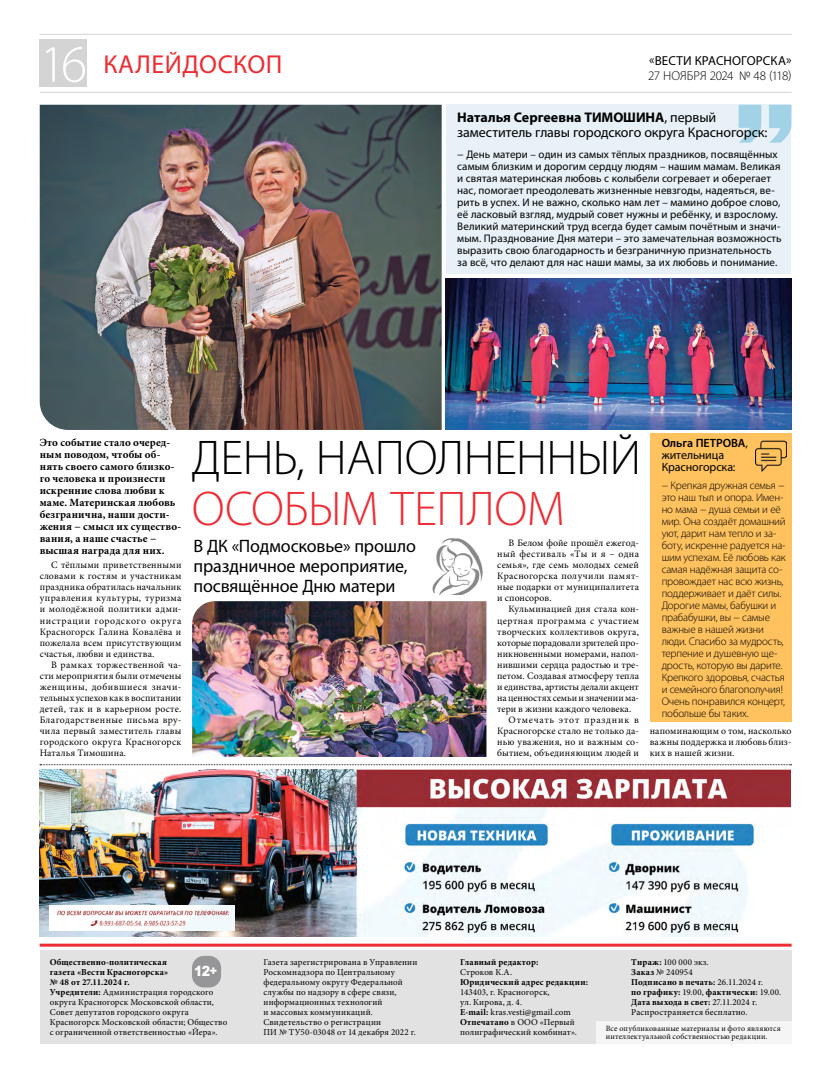
<style>
.page{position:relative;width:820px;height:1078px;background:#fff}
.page>*{position:absolute;margin:0;border:0;box-sizing:border-box;transform-origin:0 0}
.t1{font:300 53px "Myriad Pro";color:#fff}
.t2{font:300 49px "Myriad Pro";letter-spacing:-.01em;color:#000}
.t3{font:300 49px "Myriad Pro";letter-spacing:-.01em;color:#ec2d35}
.t4{font:26px "Myriad Pro";letter-spacing:.02em;color:#ec2d35}
.t5{font:18px/20px "Myriad Pro";letter-spacing:-.01em;color:#000}
.t6{font:14px/15px "Myriad Pro";letter-spacing:-.01em;color:#000}
.t7{font:900 14px "Arial";color:#fff;scale:.9 1}
.t8{font:300 13px "Myriad Pro";letter-spacing:-.015em;color:#000}
.t9{font:13px "Myriad Pro";letter-spacing:.01em;color:#000}
.t10{font:12px/12px "Myriad Pro";letter-spacing:-.01em;color:#000}
.t11{font:11px/12px "Myriad Pro";letter-spacing:.005em;color:#000}
.t12{font:300 11px/12px "Myriad Pro";letter-spacing:-.015em;color:#000}
.t13{font:700 11px/12px "Minion Pro";letter-spacing:.015em;color:#000}
.t14{font:9.8px/11.1px "Minion Pro";letter-spacing:.01em;color:#000;text-align:justify}
.t15{font:9.8px "Minion Pro";letter-spacing:-.015em;color:#000}
.t16{font:9.8px "Minion Pro";letter-spacing:-.01em;color:#000}
.t17{font:9.8px "Minion Pro";letter-spacing:.04em;color:#000}
.t18{font:9.8px "Minion Pro";letter-spacing:.085em;color:#000}
.t19{font:9px/10px "Minion Pro";letter-spacing:.015em;color:#000}
.t20{font:700 9px "Minion Pro";letter-spacing:.025em;color:#000}
.t21{font:8px/8px "Minion Pro";letter-spacing:.025em;color:#000}
.s1{font-weight:700}
.s2{font-weight:600}
.s3{font-size:12px}
</style>
<div class="page">
<hr style="left:40px;top:92px;width:751px;height:1px;background:#d4d4d5">
<hr style="left:40px;top:34px;width:751px;height:1px;background:#d4d4d5">
<div style="left:40px;top:40px;width:47px;height:47px;background:#d4d4d5"></div>
<hr style="left:40px;top:943px;width:751px;height:3px;background:#ec2d35">
<div style="left:40px;top:950px;width:751px;height:93px;background:#e2e2e2"></div>
<div style="left:595px;top:1020px;width:196px;height:23px;background:#f5f5f5"></div>
<div style="left:192px;top:955px;width:29px;height:32px;background:#969597;border-radius:12px"></div>
<img style="left:40px;top:769px;width:750px;height:167px">
<img style="left:50px;top:905px;width:185px;height:25px">
<img style="left:40px;top:105px;width:401px;height:325px">
<img style="left:446px;top:278px;width:345px;height:152px">
<img style="left:192px;top:601px;width:294px;height:155px">
<div style="left:446px;top:105px;width:344px;height:169px;background:#e8f1f7"></div>
<svg style="left:738px;top:105px;width:53px;height:38px"></svg>
<div style="left:649px;top:433px;width:142px;height:289px;background:#ffc25e"></div>
<img style="left:755px;top:440px;width:30px;height:31px">
<img style="left:432px;top:538px;width:51px;height:56px">
<svg style="left:40px;top:764px;width:751px;height:1px"></svg>
<h1 class="t1" style="left:40px;top:32px;width:49px">16</h1>
<h3 class="t9" style="left:649px;top:53px;width:144px">«ВЕСТИ КРАСНОГОРСКА»</h3>
<h3 class="t4" style="left:103px;top:48px;width:180px">КАЛЕЙДОСКОП</h3>
<h3 class="t8" style="left:647px;top:68px;width:145px">27 НОЯБРЯ 2024 № 48 (118)</h3>
<h3 class="t6" style="left:457px;top:110px;width:311px"><span class="s1">Наталья Сергеевна ТИМОШИНА</span>, первый заместитель главы городского округа Красногорск:</h3>
<p class="t11" style="left:457px;top:148px;width:326px">− День матери – один из самых тёплых праздников, посвящённых самым близким и дорогим сердцу людям – нашим мамам. Великая и святая материнская любовь с колыбели согревает и оберегает нас, помогает преодолевать жизненные невзгоды, надеяться, ве&shy;рить в успех. И не важно, сколько нам лет – мамино доброе слово, её ласковый взгляд, мудрый совет нужны и ребёнку, и взрослому.<br>Великий материнский труд всегда будет самым почётным и значи&shy;мым. Празднование Дня матери – это замечательная возможность выразить свою благодарность и безграничную признательность за всё, что делают для нас наши мамы, за их любовь и понимание.</p>
<p class="t13" style="left:40px;top:436px;width:143px">Это событие стало очеред&shy;ным поводом, чтобы об&shy;нять своего самого близко&shy;го человека и произнести искренние слова любви к маме. Материнская любовь безгранична, наши дости&shy;жения − смысл их существо&shy;вания, а наше счастье − высшая награда для них.</p>
<p class="t14" style="left:40px;top:559px;width:143px;text-indent:11px">С тёплыми приветственными словами к гостям и участникам праздника обратилась начальник управления культуры, туризма и молодёжной политики адми&shy;нистрации городского округа Красногорск Галина Ковалёва и пожелала всем присутствующим счастья, любви и единства.</p>
<p class="t14" style="left:40px;top:659px;width:143px;text-indent:11px">В рамках торжественной ча&shy;сти мероприятия были отмечены женщины, добившиеся значи&shy;тельных успехов как в воспитании детей, так и в карьерном росте.<br>Благодарственные письма вру&shy;чила первый заместитель главы городского округа Красногорск Наталья Тимошина.</p>
<h2 class="t2" style="left:192px;top:428px;width:450px">ДЕНЬ, НАПОЛНЕННЫЙ</h2>
<h2 class="t3" style="left:192px;top:479px;width:374px">ОСОБЫМ ТЕПЛОМ</h2>
<h3 class="t5" style="left:193px;top:536px;width:224px">В ДК «Подмосковье» прошло праздничное мероприятие, посвящённое Дню матери</h3>
<p class="t14" style="left:497px;top:537px;width:143px;text-indent:11px">В Белом фойе прошёл ежегод&shy;ный фестиваль «Ты и я – одна семья», где семь молодых семей Красногорска получили памят&shy;ные подарки от муниципалитета и спонсоров.</p>
<p class="t14" style="left:508px;top:603px;width:132px">Кульминацией дня стала кон-</p>
<p class="t17" style="left:497px;top:613px;width:143px">цертная программа с участием</p>
<p class="t14" style="left:497px;top:625px;width:143px">творческих коллективов округа,</p>
<p class="t15" style="left:497px;top:635px;width:143px">которые порадовали зрителей про-</p>
<p class="t14" style="left:497px;top:648px;width:143px">никновенными номерами, напол-</p>
<p class="t14" style="left:497px;top:659px;width:143px">нившими сердца радостью и тре-</p>
<p class="t14" style="left:497px;top:670px;width:143px">петом. Создавая атмосферу тепла</p>
<p class="t14" style="left:497px;top:681px;width:143px">и единства, артисты делали акцент</p>
<p class="t16" style="left:497px;top:691px;width:143px">на ценностях семьи и значении ма-</p>
<p class="t14" style="left:497px;top:703px;width:135px">тери в жизни каждого человека.</p>
<p class="t18" style="left:508px;top:713px;width:132px">Отмечать этот праздник в</p>
<p class="t14" style="left:497px;top:725px;width:143px">Красногорске стало не только да-</p>
<p class="t14" style="left:497px;top:736px;width:143px">нью уважения, но и важным со-</p>
<p class="t14" style="left:497px;top:747px;width:143px">бытием, объединяющим людей и</p>
<p class="t10" style="left:661px;top:436px;width:88px"><span class="s2">Ольга ПЕТРОВА</span>, жительница<br>Красногорска:</p>
<p class="t12" style="left:661px;top:479px;width:125px">− Крепкая дружная семья − это наш тыл и опора. Имен&shy;но мама − душа семьи и её мир. Она создаёт домашний уют, дарит нам тепло и за&shy;боту, искренне радуется на&shy;шим успехам. Её любовь как самая надёжная защита со&shy;провождает нас всю жизнь, поддерживает и даёт силы.<br>Дорогие мамы, бабушки и прабабушки, вы − самые важные в нашей жизни люди. Спасибо за мудрость, терпение и душевную ще&shy;дрость, которую вы дарите.<br>Крепкого здоровья, счастья и семейного благополучия!<br>Очень понравился концерт, побольше бы таких.</p>
<p class="t14" style="left:649px;top:725px;width:143px">напоминающим о том, насколько важны поддержка и любовь близ&shy;ких в нашей жизни.</p>
<p class="t19" style="left:50px;top:956px;width:179px"><span class="s1">Общественно-политическая<br>газета «Вести Красногорска»<br>№ 48 от 27.11.2024 г.<br>Учредители:</span> Администрация городского округа Красногорск Московской области, Совет депутатов городского округа Красногорск Московской области; Общество с ограниченной ответственностью «Йера».</p>
<p class="t19" style="left:263px;top:956px;width:155px">Газета зарегистрирована в Управлении<br>Роскомнадзора по Центральному федеральному округу Федеральной службы по надзору в сфере связи, информационных технологий<br>и массовых коммуникаций.<br>Свидетельство о регистрации<br>ПИ № ТУ50-03048 от 14 декабря 2022 г.</p>
<p class="t20" style="left:460px;top:955px;width:80px">Главный редактор:</p>
<h3 class="t7" style="left:194px;top:960px;width:27px">12<span class="s3">+</span></h3>
<p class="t19" style="left:460px;top:966px;width:53px">Строков К.А.</p>
<p class="t20" style="left:460px;top:975px;width:129px">Юридический адрес редакции:</p>
<p class="t19" style="left:460px;top:986px;width:118px">143403, г. Красногорск,<br>ул. Кирова, д. 4.<br><span class="s1">Е-mail:</span> kras.vesti@gmail.com<br><span class="s1">Отпечатано</span> в ООО «Первый полиграфический комбинат».</p>
<p class="t19" style="left:631px;top:956px;width:151px"><span class="s1">Тираж:</span> 100 000 экз.<br><span class="s1">Заказ</span> № 240954<br><span class="s1">Подписано в печать:</span> 26.11.2024 г.<br><span class="s1">по графику:</span> 19.00, <span class="s1">фактически:</span> 19.00.<br><span class="s1">Дата выхода в свет:</span> 27.11.2024 г.<br>Распространяется бесплатно.</p>
<p class="t21" style="left:605px;top:1023px;width:176px">Все опубликованные материалы и фото являются интеллектуальной собственностью редакции.</p>
</div>
